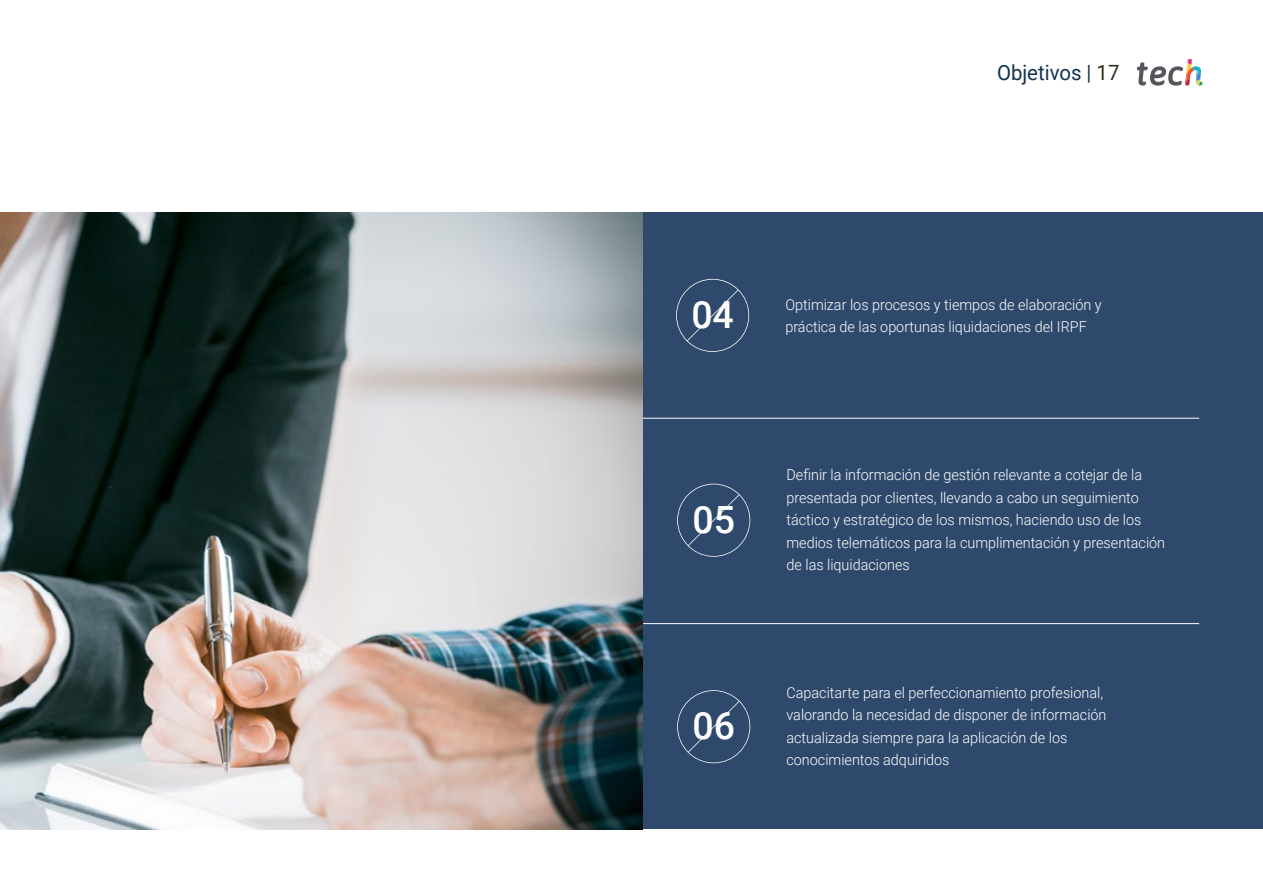
<style>
.page{position:relative;width:1263px;height:893px;background:#fff}
.page>*{position:absolute;margin:0;border:0;box-sizing:border-box;transform-origin:0 0}
.t1{font:500 37.5px "Roboto";color:#fff}
.t2{font:21px "Roboto";color:#123352}
.t3{font:300 15px/22.5px "Roboto";color:#fff;scale:.96 1}
.s1{color:#312e20}
</style>
<div class="page">
<div style="left:642px;top:213px;width:621px;height:616px;background:#2e496b"></div>
<hr style="left:0;top:418px;width:1199px;height:1px;background:#fff">
<hr style="left:0;top:623px;width:1199px;height:1px;background:#fff">
<img style="left:0;top:213px;width:642px;height:616px">
<svg style="left:676px;top:279px;width:73px;height:73px"></svg>
<svg style="left:677px;top:484px;width:73px;height:73px"></svg>
<svg style="left:677px;top:690px;width:73px;height:73px"></svg>
<svg style="left:1137px;top:59px;width:65px;height:27px"></svg>
<h2 class="t2" style="left:997px;top:57px;width:124px">Objetivos | <span class="s1">17</span></h2>
<h1 class="t1" style="left:691px;top:288px;width:44px">04</h1>
<p class="t3" style="left:785px;top:293px;width:331px">Optimizar los procesos y tiempos de elaboración y práctica de las oportunas liquidaciones del IRPF</p>
<h1 class="t1" style="left:692px;top:493px;width:44px">05</h1>
<h1 class="t1" style="left:692px;top:700px;width:44px">06</h1>
<p class="t3" style="left:786px;top:463px;width:396px">Definir la información de gestión relevante a cotejar de la presentada por clientes, llevando a cabo un seguimiento táctico y estratégico de los mismos, haciendo uso de los medios telemáticos para la cumplimentación y presentación de las liquidaciones</p>
<p class="t3" style="left:786px;top:681px;width:335px">Capacitarte para el perfeccionamiento profesional, valorando la necesidad de disponer de información actualizada siempre para la aplicación de los conocimientos adquiridos</p>
</div>
